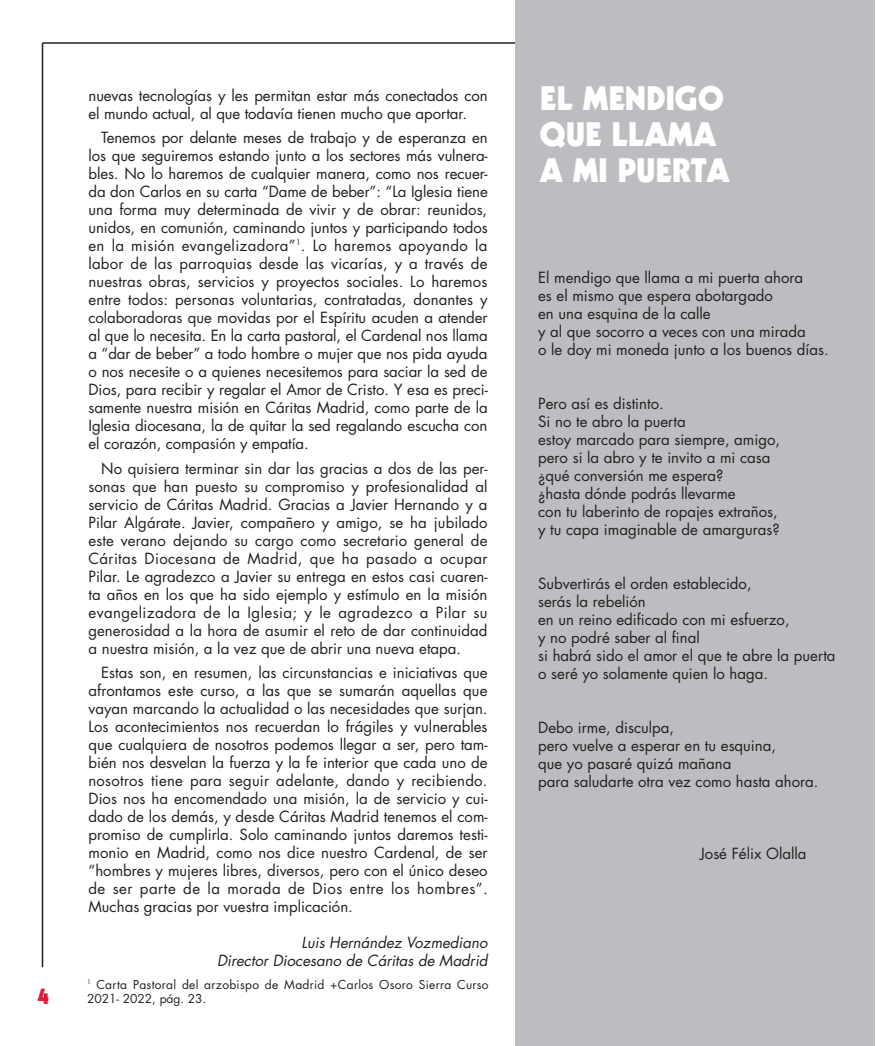
<style>
.page{position:relative;width:876px;height:1046px;background:#fff}
.page>*{position:absolute;margin:0;border:0;box-sizing:border-box;transform-origin:0 0}
.t1{font:900 33px/36px "Kabel";color:#fff}
.t2{font:900 22.5px "Kabel";color:#e51836}
.t3{font:15px/18px "Futura Std";color:#231f20}
.t4{font:italic 15px/18px "Futura Std";color:#231f20;text-align:right}
.t5{font:12px/14.4px "Futura Std";letter-spacing:.025em;color:#231f20}
</style>
<div class="page">
<hr style="left:43px;top:42px;width:831px;height:2px;background:#231f20">
<hr style="left:42px;top:43px;width:1px;height:924px;background:#231f20">
<div style="left:514px;top:0;width:360px;height:1046px;background:#bcbdc0"></div>
<h2 class="t2" style="left:38px;top:988px;width:13px">4</h2>
<p class="t3" style="left:88px;top:88px;width:401px">nuevas tecnologías y les permitan estar más conectados con el mundo actual, al que todavía tienen mucho que aportar.</p>
<p class="t3" style="left:88px;top:130px;width:401px;text-align:justify;text-indent:13px">Tenemos por delante meses de trabajo y de esperanza en los que seguiremos estando junto a los sectores más vulnera&shy;bles. No lo haremos de cualquier manera, como nos recuer&shy;da don Carlos en su carta “Dame de beber”: “La Iglesia tiene una forma muy determinada de vivir y de obrar: reunidos, unidos, en comunión, caminando juntos y participando todos en la misión evangelizadora”<sup>1</sup>. Lo haremos apoyando la labor de las parroquias desde las vicarías, y a través de nuestras obras, servicios y proyectos sociales. Lo haremos entre todos: personas voluntarias, contratadas, donantes y colaboradoras que movidas por el Espíritu acuden a atender al que lo necesita. En la carta pastoral, el Cardenal nos llama a “dar de beber” a todo hombre o mujer que nos pida ayuda o nos necesite o a quienes necesitemos para saciar la sed de Dios, para recibir y regalar el Amor de Cristo. Y esa es preci&shy;samente nuestra misión en Cáritas Madrid, como parte de la Iglesia diocesana, la de quitar la sed regalando escucha con el corazón, compasión y empatía.</p>
<p class="t3" style="left:89px;top:460px;width:401px;text-align:justify;text-indent:13px">No quisiera terminar sin dar las gracias a dos de las per&shy;sonas que han puesto su compromiso y profesionalidad al servicio de Cáritas Madrid. Gracias a Javier Hernando y a Pilar Algárate. Javier, compañero y amigo, se ha jubilado este verano dejando su cargo como secretario general de Cáritas Diocesana de Madrid, que ha pasado a ocupar Pilar. Le agradezco a Javier su entrega en estos casi cuaren&shy;ta años en los que ha sido ejemplo y estímulo en la misión evangelizadora de la Iglesia; y le agradezco a Pilar su generosidad a la hora de asumir el reto de dar continuidad a nuestra misión, a la vez que de abrir una nueva etapa.</p>
<p class="t3" style="left:89px;top:665px;width:401px;text-align:justify;text-indent:13px">Estas son, en resumen, las circunstancias e iniciativas que afrontamos este curso, a las que se sumarán aquellas que vayan marcando la actualidad o las necesidades que surjan.<br>Los acontecimientos nos recuerdan lo frágiles y vulnerables que cualquiera de nosotros podemos llegar a ser, pero tam&shy;bién nos desvelan la fuerza y la fe interior que cada uno de nosotros tiene para seguir adelante, dando y recibiendo.<br>Dios nos ha encomendado una misión, la de servicio y cui&shy;dado de los demás, y desde Cáritas Madrid tenemos el com&shy;promiso de cumplirla. Solo caminando juntos daremos testi&shy;monio en Madrid, como nos dice nuestro Cardenal, de ser “hombres y mujeres libres, diversos, pero con el único deseo de ser parte de la morada de Dios entre los hombres”.<br>Muchas gracias por vuestra implicación.</p>
<p class="t4" style="left:217px;top:935px;width:272px">Luis Hernández Vozmediano<br>Director Diocesano de Cáritas de Madrid</p>
<p class="t5" style="left:87px;top:978px;width:403px"><sup>1</sup> Carta Pastoral del arzobispo de Madrid +Carlos Osoro Sierra Curso<br>2021- 2022, pág. 23.</p>
<h1 class="t1" style="left:540px;top:83px;width:191px">EL MENDIGO<br>QUE LLAMA<br>A MI PUERTA</h1>
<p class="t3" style="left:538px;top:269px;width:292px">El mendigo que llama a mi puerta ahora<br>es el mismo que espera abotargado<br>en una esquina de la calle<br>y al que socorro a veces con una mirada<br>o le doy mi moneda junto a los buenos días.</p>
<p class="t3" style="left:538px;top:395px;width:243px">Pero así es distinto.<br>Si no te abro la puerta<br>estoy marcado para siempre, amigo, pero si la abro y te invito a mi casa ¿qué conversión me espera?<br>¿hasta dónde podrás llevarme<br>con tu laberinto de ropajes extraños, y tu capa imaginable de amarguras?</p>
<p class="t3" style="left:538px;top:575px;width:299px">Subvertirás el orden establecido,<br>serás la rebelión<br>en un reino edificado con mi esfuerzo,<br>y no podré saber al final<br>si habrá sido el amor el que te abre la puerta o seré yo solamente quien lo haga.</p>
<p class="t3" style="left:538px;top:719px;width:282px">Debo irme, disculpa,<br>pero vuelve a esperar en tu esquina,<br>que yo pasaré quizá mañana<br>para saludarte otra vez como hasta ahora.</p>
<p class="t3" style="left:700px;top:845px;width:108px">José Félix Olalla</p>
</div>
